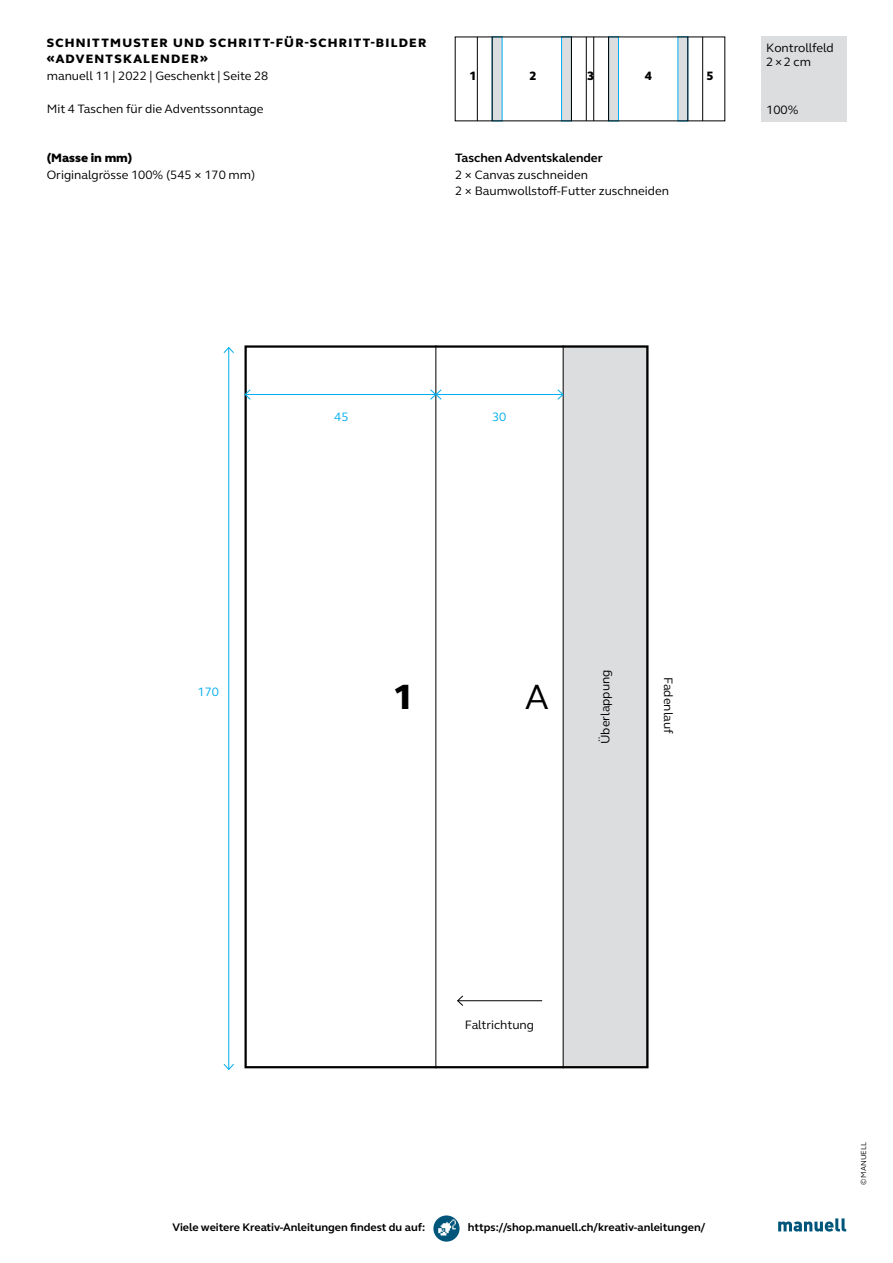
<style>
.page{position:relative;width:893px;height:1263px;background:#fff}
.page>*{position:absolute;margin:0;border:0;box-sizing:border-box;transform-origin:0 0}
.t1{font:800 36px "FS Elliot Pro";color:#000}
.t2{font:36px "FS Elliot Pro";color:#000}
.t3{font:12.45px/13.5px "FS Elliot Pro";color:#000}
.t4{font:800 12.45px/16.5px "FS Elliot Pro";letter-spacing:.1em;color:#000}
.t5{font:700 12.45px "FS Elliot Pro";color:#000}
.t6{font:12.45px "FS Elliot Pro";color:#00aeef}
.t7{font:700 11.25px "FS Elliot Pro";color:#000}
.t8{font:7.5px "FS Elliot Pro";color:#000}
</style>
<div class="page">
<svg style="left:433px;top:1215px;width:27px;height:26px"></svg>
<img style="left:437px;top:1218px;width:20px;height:19px">
<svg style="left:778px;top:1218px;width:68px;height:13px"></svg>
<div style="left:761px;top:36px;width:85px;height:85px;background:#dcddde"></div>
<div style="left:563px;top:345px;width:85px;height:723px;background:#dcddde"></div>
<div style="left:244px;top:345px;width:404px;height:723px;border:2px solid #000"></div>
<hr style="left:435px;top:345px;width:1px;height:723px;background:#000">
<hr style="left:563px;top:345px;width:1px;height:723px;background:#000">
<hr style="left:458px;top:1000px;width:84px;height:1px;background:#000">
<svg style="left:457px;top:995px;width:7px;height:11px"></svg>
<hr style="left:228px;top:348px;width:1px;height:721px;background:#00aeef">
<svg style="left:223px;top:1063px;width:11px;height:7px"></svg>
<svg style="left:223px;top:347px;width:11px;height:7px"></svg>
<hr style="left:245px;top:394px;width:191px;height:1px;background:#00aeef">
<svg style="left:244px;top:389px;width:7px;height:11px"></svg>
<hr style="left:436px;top:394px;width:127px;height:1px;background:#00aeef">
<svg style="left:430px;top:389px;width:12px;height:11px"></svg>
<svg style="left:557px;top:389px;width:7px;height:11px"></svg>
<div style="left:492px;top:37px;width:10px;height:84px;background:#dcddde"></div>
<div style="left:561px;top:37px;width:11px;height:84px;background:#dcddde;border:1px solid #00aeef"></div>
<div style="left:608px;top:37px;width:11px;height:84px;background:#dcddde;border:1px solid #00aeef"></div>
<div style="left:678px;top:37px;width:10px;height:84px;background:#dcddde"></div>
<hr style="left:477px;top:37px;width:1px;height:84px;background:#000">
<hr style="left:492px;top:37px;width:1px;height:84px;background:#000">
<hr style="left:702px;top:37px;width:1px;height:84px;background:#000">
<hr style="left:688px;top:37px;width:1px;height:84px;background:#000">
<hr style="left:608px;top:37px;width:1px;height:84px;background:#000">
<hr style="left:593px;top:37px;width:1px;height:84px;background:#000">
<hr style="left:586px;top:37px;width:1px;height:84px;background:#000">
<hr style="left:571px;top:37px;width:1px;height:84px;background:#000">
<p class="t4" style="left:47px;top:34px;width:381px">SCHNITTMUSTER UND SCHRITT-FÜR-SCHRITT-BILDER «ADVENTSKALENDER»</p>
<p class="t3" style="left:47px;top:69px;width:223px">manuell 11 | 2022 | Geschenkt | Seite 28</p>
<p class="t3" style="left:47px;top:102px;width:218px">M it 4 Taschen für die Adventssonntage</p>
<p class="t4" style="left:47px;top:150px;width:87px">(MASSE IN MM)</p>
<p class="t3" style="left:47px;top:168px;width:210px">Originalgrösse 100% (545 × 170 mm)</p>
<p class="t4" style="left:469px;top:68px;width:9px">1</p>
<p class="t4" style="left:530px;top:68px;width:9px">2</p>
<p class="t4" style="left:587px;top:68px;width:9px">3</p>
<p class="t4" style="left:645px;top:68px;width:9px">4</p>
<p class="t4" style="left:706px;top:68px;width:9px">5</p>
<p class="t5" style="left:455px;top:150px;width:149px">Taschen Adventskalender</p>
<p class="t3" style="left:455px;top:166px;width:216px;line-height:16.5px">2 × Canvas zuschneiden<br>2 × Baumwollstoff-Futter zuschneiden</p>
<p class="t3" style="left:766px;top:41px;width:69px">Kontrollfeld<br>2×2 cm</p>
<p class="t3" style="left:766px;top:103px;width:34px">100%</p>
<p class="t6" style="left:334px;top:408px;width:16px">45</p>
<p class="t6" style="left:492px;top:408px;width:16px">30</p>
<p class="t6" style="left:198px;top:684px;width:23px">170</p>
<h1 class="t1" style="left:393px;top:673px;width:22px">1</h1>
<h1 class="t2" style="left:525px;top:673px;width:24px">A</h1>
<p class="t3" style="left:598px;top:744px;width:76px;rotate:-90deg">Überlappung</p>
<p class="t3" style="left:675px;top:677px;width:58px;rotate:90deg">Fadenlauf</p>
<p class="t3" style="left:465px;top:1017px;width:71px">Faltrichtung</p>
<p class="t7" style="left:172px;top:1220px;width:254px">Viele weitere Kreativ-Anleitungen findest du auf:</p>
<p class="t7" style="left:468px;top:1220px;width:239px">https://shop.manuell.ch/kreativ-anleitungen/</p>
<p class="t8" style="left:858px;top:1185px;width:45px;rotate:-90deg">© manuell</p>
</div>
